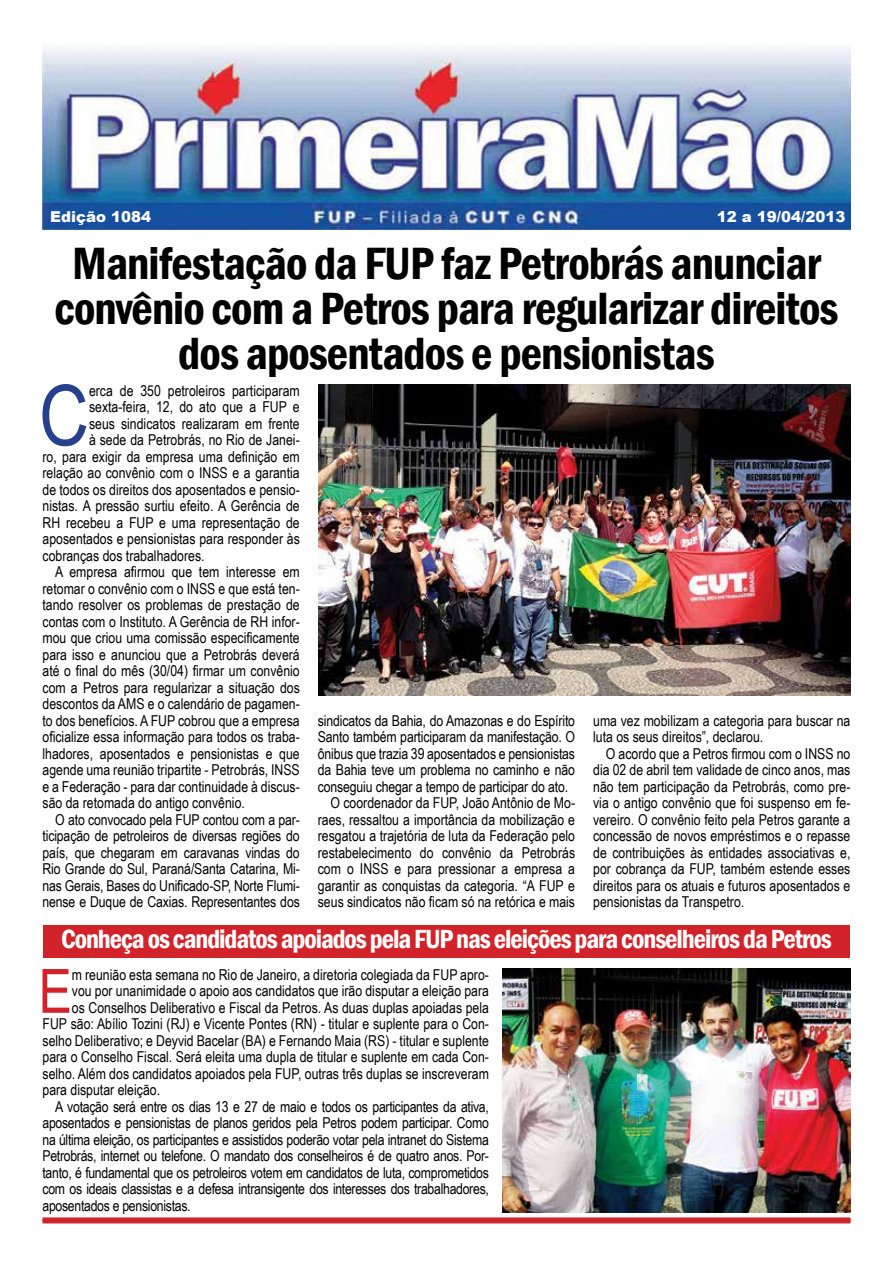
<style>
.page{position:relative;width:893px;height:1263px;background:#fff}
.page>*{position:absolute;margin:0;border:0;box-sizing:border-box;transform-origin:0 0}
.t1{font:84.15px "Arial Narrow";color:#25408f}
.t2{font:61.05px "Arial Narrow";color:#d2232a}
.t3{font:600 condensed 46.5px/45px "Franklin Gothic";letter-spacing:-.02em;color:#000;text-align:center}
.t4{font:600 condensed 27px "Franklin Gothic";letter-spacing:-.04em;color:#fff}
.t5{font:15px/16.5px "Arial Narrow";color:#000}
.t6{font:15px "Arial Narrow";letter-spacing:-.02em;color:#000}
.t7{font:900 15px "Arial";color:#fff}
</style>
<div class="page">
<div style="left:43px;top:925px;width:807px;height:32px;background:#d2232a"></div>
<img style="left:43px;top:47px;width:807px;height:183px">
<div style="left:43px;top:1217px;width:807px;height:6px;background:#d2232a"></div>
<img style="left:319px;top:385px;width:531px;height:310px">
<img style="left:502px;top:969px;width:348px;height:244px">
<p class="t7" style="left:50px;top:206px;width:102px">Edição 1084</p>
<p class="t7" style="left:717px;top:206px;width:130px">12 a 19/04/2013</p>
<h3 class="t3" style="left:54px;top:240px;width:786px">Manifestação da FUP faz Petrobrás anunciar convênio com a Petros para regularizar direitos dos aposentados e pensionistas</h3>
<h1 class="t1" style="left:39px;top:354px;width:51px">C</h1>
<p class="t5" style="left:89px;top:382px;width:212px">erca de 350 petroleiros participaram</p>
<p class="t5" style="left:89px;top:398px;width:212px">sexta-feira, 12, do ato que a FUP e</p>
<p class="t5" style="left:89px;top:415px;width:212px">seus sindicatos realizaram em frente</p>
<p class="t5" style="left:89px;top:431px;width:212px">à sede da Petrobrás, no Rio de Janei-</p>
<p class="t5" style="left:43px;top:448px;width:259px">ro, para exigir da empresa uma definição em</p>
<p class="t5" style="left:43px;top:464px;width:259px">relação ao convênio com o INSS e a garantia</p>
<p class="t5" style="left:43px;top:481px;width:259px">de todos os direitos dos aposentados e pensio-</p>
<p class="t5" style="left:43px;top:497px;width:259px">nistas. A pressão surtiu efeito. A Gerência de</p>
<p class="t5" style="left:43px;top:514px;width:259px">RH recebeu a FUP e uma representação de</p>
<p class="t5" style="left:43px;top:530px;width:259px">aposentados e pensionistas para responder às</p>
<p class="t5" style="left:43px;top:547px;width:164px">cobranças dos trabalhadores.</p>
<p class="t5" style="left:55px;top:563px;width:246px">A empresa afirmou que tem interesse em</p>
<p class="t5" style="left:43px;top:580px;width:259px">retomar o convênio com o INSS e que está ten-</p>
<p class="t5" style="left:43px;top:596px;width:259px">tando resolver os problemas de prestação de</p>
<p class="t5" style="left:43px;top:613px;width:259px">contas com o Instituto. A Gerência de RH infor-</p>
<p class="t5" style="left:43px;top:629px;width:259px">mou que criou uma comissão especificamente</p>
<p class="t5" style="left:43px;top:646px;width:259px">para isso e anunciou que a Petrobrás deverá</p>
<p class="t5" style="left:43px;top:662px;width:259px">até o final do mês (30/04) firmar um convênio</p>
<p class="t5" style="left:43px;top:679px;width:259px">com a Petros para regularizar a situação dos</p>
<p class="t5" style="left:43px;top:695px;width:259px">descontos da AMS e o calendário de pagamen-</p>
<p class="t5" style="left:43px;top:712px;width:259px">to dos benefícios. A FUP cobrou que a empresa</p>
<p class="t5" style="left:43px;top:728px;width:259px">oficialize essa informação para todos os traba-</p>
<p class="t5" style="left:43px;top:745px;width:259px">lhadores, aposentados e pensionistas e que</p>
<p class="t5" style="left:43px;top:761px;width:259px">agende uma reunião tripartite - Petrobrás, INSS</p>
<p class="t5" style="left:43px;top:778px;width:259px">e a Federação - para dar continuidade à discus-</p>
<p class="t5" style="left:43px;top:794px;width:204px">são da retomada do antigo convênio.</p>
<p class="t5" style="left:55px;top:811px;width:246px">O ato convocado pela FUP contou com a par-</p>
<p class="t5" style="left:43px;top:827px;width:259px">ticipação de petroleiros de diversas regiões do</p>
<p class="t5" style="left:43px;top:844px;width:259px">país, que chegaram em caravanas vindas do</p>
<p class="t5" style="left:43px;top:860px;width:259px">Rio Grande do Sul, Paraná/Santa Catarina, Mi-</p>
<p class="t5" style="left:43px;top:877px;width:259px">nas Gerais, Bases do Unificado-SP, Norte Flumi-</p>
<p class="t5" style="left:43px;top:893px;width:259px">nense e Duque de Caxias. Representantes dos</p>
<p class="t5" style="left:318px;top:712px;width:259px">sindicatos da Bahia, do Amazonas e do Espírito</p>
<p class="t5" style="left:318px;top:728px;width:259px">Santo também participaram da manifestação. O</p>
<p class="t5" style="left:318px;top:745px;width:259px">ônibus que trazia 39 aposentados e pensionistas</p>
<p class="t5" style="left:318px;top:761px;width:259px">da Bahia teve um problema no caminho e não</p>
<p class="t5" style="left:318px;top:778px;width:252px">conseguiu chegar a tempo de participar do ato.</p>
<p class="t5" style="left:331px;top:794px;width:246px">O coordenador da FUP, João Antônio de Mo-</p>
<p class="t5" style="left:318px;top:811px;width:259px">raes, ressaltou a importância da mobilização e</p>
<p class="t5" style="left:318px;top:827px;width:259px">resgatou a trajetória de luta da Federação pelo</p>
<p class="t5" style="left:318px;top:844px;width:259px">restabelecimento do convênio da Petrobrás</p>
<p class="t5" style="left:318px;top:860px;width:259px">com o INSS e para pressionar a empresa a</p>
<p class="t5" style="left:318px;top:877px;width:259px">garantir as conquistas da categoria. “A FUP e</p>
<p class="t5" style="left:318px;top:893px;width:259px">seus sindicatos não ficam só na retórica e mais</p>
<p class="t5" style="left:593px;top:712px;width:259px">uma vez mobilizam a categoria para buscar na luta os seus direitos”, declarou.</p>
<p class="t5" style="left:593px;top:745px;width:259px;text-align:justify;text-indent:13px">O acordo que a Petros firmou com o INSS no dia 02 de abril tem validade de cinco anos, mas não tem participação da Petrobrás, como pre&shy;via o antigo convênio que foi suspenso em fe&shy;vereiro. O convênio feito pela Petros garante a concessão de novos empréstimos e o repasse de contribuições às entidades associativas e, por cobrança da FUP, também estende esses direitos para os atuais e futuros aposentados e pensionistas da Transpetro.</p>
<h3 class="t4" style="left:61px;top:921px;width:772px">Conheça os candidatos apoiados pela FUP nas eleições para conselheiros da Petros</h3>
<h2 class="t2" style="left:39px;top:946px;width:35px">E</h2>
<p class="t5" style="left:72px;top:966px;width:419px">m reunião esta semana no Rio de Janeiro, a diretoria colegiada da FUP apro-</p>
<p class="t5" style="left:72px;top:982px;width:419px">vou por unanimidade o apoio aos candidatos que irão disputar a eleição para</p>
<p class="t5" style="left:72px;top:999px;width:418px">os Conselhos Deliberativo e Fiscal da Petros. As duas duplas apoiadas pela</p>
<p class="t5" style="left:43px;top:1015px;width:448px">FUP são: Abílio Tozini (RJ) e Vicente Pontes (RN) - titular e suplente para o Con-</p>
<p class="t5" style="left:43px;top:1032px;width:448px">selho Deliberativo; e Deyvid Bacelar (BA) e Fernando Maia (RS) - titular e suplente</p>
<p class="t5" style="left:43px;top:1048px;width:448px">para o Conselho Fiscal. Será eleita uma dupla de titular e suplente em cada Con-</p>
<p class="t5" style="left:43px;top:1065px;width:448px">selho. Além dos candidatos apoiados pela FUP, outras três duplas se inscreveram</p>
<p class="t5" style="left:43px;top:1081px;width:119px">para disputar eleição.</p>
<p class="t6" style="left:55px;top:1095px;width:435px">A votação será entre os dias 13 e 27 de maio e todos os participantes da ativa,</p>
<p class="t6" style="left:43px;top:1112px;width:448px">aposentados e pensionistas de planos geridos pela Petros podem participar. Como</p>
<p class="t6" style="left:43px;top:1128px;width:448px">na última eleição, os participantes e assistidos poderão votar pela intranet do Sistema</p>
<p class="t6" style="left:43px;top:1145px;width:448px">Petrobrás, internet ou telefone. O mandato dos conselheiros é de quatro anos. Por-</p>
<p class="t6" style="left:43px;top:1161px;width:448px">tanto, é fundamental que os petroleiros votem em candidatos de luta, comprometidos</p>
<p class="t6" style="left:43px;top:1178px;width:448px">com os ideais classistas e a defesa intransigente dos interesses dos trabalhadores,</p>
<p class="t6" style="left:43px;top:1194px;width:150px">aposentados e pensionistas.</p>
</div>
